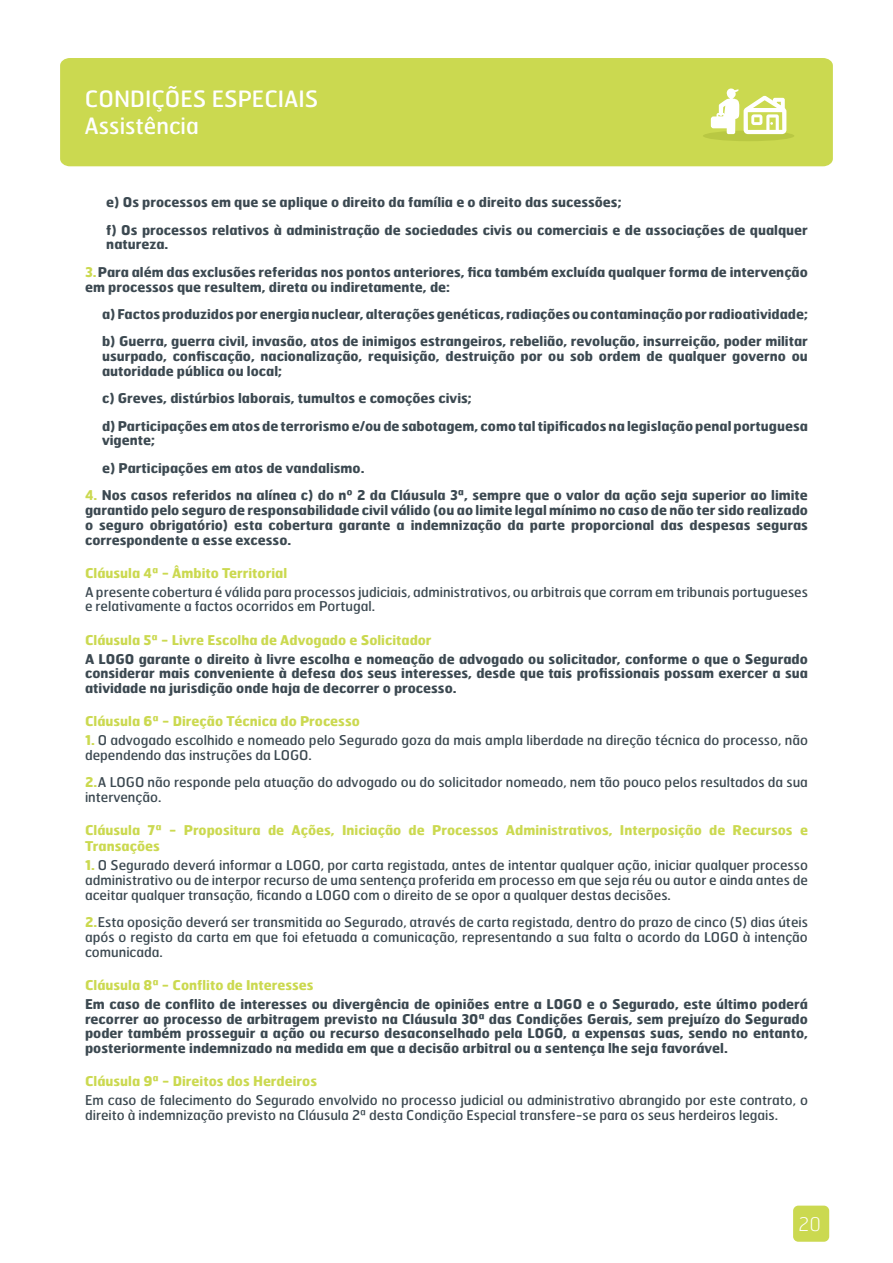
<style>
.page{position:relative;width:893px;height:1263px;background:#fff}
.page>*{position:absolute;margin:0;border:0;box-sizing:border-box;transform-origin:0 0}
.t1{font:22.5px/27px "Hermes";color:#fff}
.t2{font:100 18.75px "Hermes";color:#fff}
.t3{font:700 13.5px/14.7px "Hermes";color:#3c4951}
.t4{font:13.5px/14.7px "Hermes";color:#3c4951}
.t5{font:700 13.5px/16.2px "Hermes";color:#cbd950}
.s1{color:#cbd950}
.s2{font-weight:700;color:#cbd950}
</style>
<div class="page">
<div style="left:793px;top:1205px;width:36px;height:37px;background:#cbd950;border-radius:5px"></div>
<div style="left:60px;top:58px;width:773px;height:108px;background:#cbd950"></div>
<div style="left:703px;top:131px;width:91px;height:10px;background:#b9c843;border-radius:50%"></div>
<div style="left:711px;top:116px;width:20px;height:12px;border:2px solid #fff;border-radius:2px"></div>
<svg style="left:712px;top:88px;width:74px;height:46px"></svg>
<h1 class="t1" style="left:85px;top:85px;width:236px">CONDIÇÕES ESPECIAIS<br>Assistência</h1>
<p class="t3" style="left:106px;top:188px;width:703px;line-height:27.5px">e) Os processos em que se aplique o direito da família e o direito das sucessões;<br>f) Os processos relativos à administração de sociedades civis ou comerciais e de associações de qualquer</p>
<p class="t3" style="left:85px;top:230px;width:724px;line-height:27.5px;text-indent:21px">natureza.<br><span class="s1">3.</span>Para além das exclusões referidas nos pontos anteriores, fica também excluída qualquer forma de intervenção</p>
<p class="t3" style="left:102px;top:272px;width:707px;line-height:27.5px;text-indent:-17px">em processos que resultem, direta ou indiretamente, de:<br>a) Factos produzidos por energia nuclear, alterações genéticas, radiações ou contaminação por radioatividade; b) Guerra, guerra civil, invasão, atos de inimigos estrangeiros, rebelião, revolução, insurreição, poder militar</p>
<p class="t3" style="left:102px;top:348px;width:707px">usurpado, confiscação, nacionalização, requisição, destruição por ou sob ordem de qualquer governo ou autoridade pública ou local;</p>
<p class="t3" style="left:102px;top:384px;width:707px;line-height:27.5px">c) Greves, distúrbios laborais, tumultos e comoções civis;<br>d) Participações em atos de terrorismo e/ou de sabotagem, como tal tipificados na legislação penal portuguesa</p>
<p class="t3" style="left:102px;top:426px;width:264px;line-height:27.5px">vigente;<br>e) Participações em atos de vandalismo.</p>
<p class="t3" style="left:85px;top:488px;width:724px;text-align:justify"><span class="s1">4.</span> Nos casos referidos na alínea c) do nº 2 da Cláusula 3ª, sempre que o valor da ação seja superior ao limite garantido pelo seguro de responsabilidade civil válido (ou ao limite legal mínimo no caso de não ter sido realizado o seguro obrigatório) esta cobertura garante a indemnização da parte proporcional das despesas seguras correspondente a esse excesso.</p>
<p class="t5" style="left:85px;top:564px;width:204px">Cláusula 4ª - Âmbito Territorial</p>
<p class="t4" style="left:85px;top:584px;width:724px">A presente cobertura é válida para processos judiciais, administrativos, ou arbitrais que corram em tribunais portugueses e relativamente a factos ocorridos em Portugal.</p>
<p class="t5" style="left:85px;top:631px;width:348px">Cláusula 5ª - Livre Escolha de Advogado e Solicitador</p>
<p class="t3" style="left:85px;top:651px;width:724px;text-align:justify">A LOGO garante o direito à livre escolha e nomeação de advogado ou solicitador, conforme o que o Segurado considerar mais conveniente à defesa dos seus interesses, desde que tais profissionais possam exercer a sua atividade na jurisdição onde haja de decorrer o processo.</p>
<p class="t5" style="left:85px;top:713px;width:276px">Cláusula 6ª - Direção Técnica do Processo</p>
<p class="t4" style="left:85px;top:732px;width:724px"><span class="s2">1.</span> O advogado escolhido e nomeado pelo Segurado goza da mais ampla liberdade na direção técnica do processo, não dependendo das instruções da LOGO.</p>
<p class="t4" style="left:85px;top:775px;width:724px"><span class="s2">2.</span>A LOGO não responde pela atuação do advogado ou do solicitador nomeado, nem tão pouco pelos resultados da sua intervenção.</p>
<p class="t5" style="left:85px;top:822px;width:724px">Cláusula 7ª - Propositura de Ações, Iniciação de Processos Administrativos, Interposição de Recursos e<br>Transações</p>
<p class="t4" style="left:85px;top:858px;width:724px;text-align:justify"><span class="s2">1.</span> O Segurado deverá informar a LOGO, por carta registada, antes de intentar qualquer ação, iniciar qualquer processo administrativo ou de interpor recurso de uma sentença proferida em processo em que seja réu ou autor e ainda antes de aceitar qualquer transação, ficando a LOGO com o direito de se opor a qualquer destas decisões.</p>
<p class="t4" style="left:85px;top:914px;width:724px;text-align:justify"><span class="s2">2.</span>Esta oposição deverá ser transmitida ao Segurado, através de carta registada, dentro do prazo de cinco (5) dias úteis após o registo da carta em que foi efetuada a comunicação, representando a sua falta o acordo da LOGO à intenção comunicada.</p>
<p class="t5" style="left:85px;top:976px;width:230px">Cláusula 8ª - Conflito de Interesses</p>
<p class="t3" style="left:85px;top:996px;width:724px;text-align:justify">Em caso de conflito de interesses ou divergência de opiniões entre a LOGO e o Segurado, este último poderá recorrer ao processo de arbitragem previsto na Cláusula 30ª das Condições Gerais, sem prejuízo do Segurado poder também prosseguir a ação ou recurso desaconselhado pela LOGO, a expensas suas, sendo no entanto, posteriormente indemnizado na medida em que a decisão arbitral ou a sentença lhe seja favorável.</p>
<p class="t5" style="left:85px;top:1072px;width:234px">Cláusula 9ª - Direitos dos Herdeiros</p>
<p class="t4" style="left:85px;top:1092px;width:724px">Em caso de falecimento do Segurado envolvido no processo judicial ou administrativo abrangido por este contrato, o direito à indemnização previsto na Cláusula 2ª desta Condição Especial transfere-se para os seus herdeiros legais.</p>
<h2 class="t2" style="left:799px;top:1212px;width:24px">20</h2>
</div>
